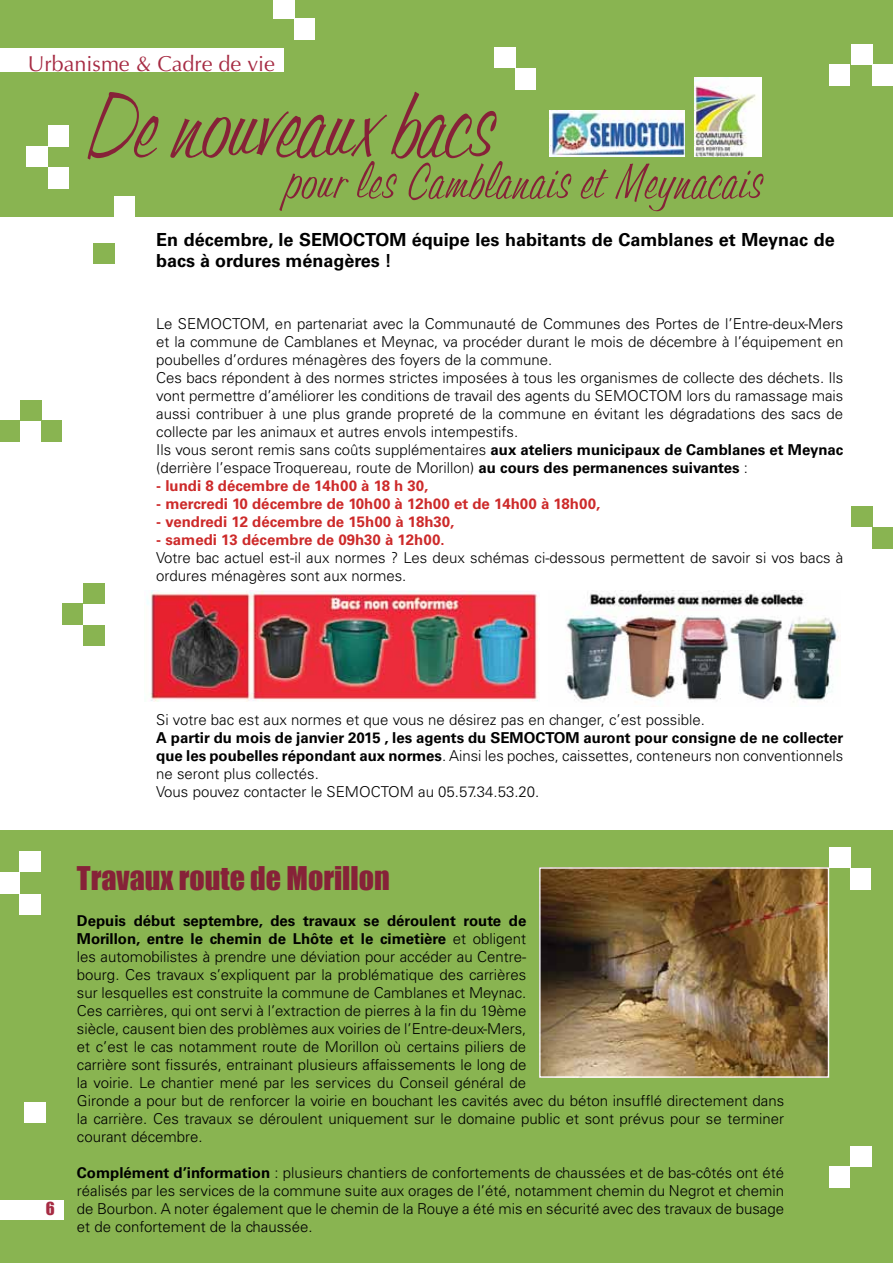
<style>
.page{position:relative;width:893px;height:1263px;background:#fff}
.page>*{position:absolute;margin:0;border:0;box-sizing:border-box;transform-origin:0 0}
.t1{font:italic 97.5px "Cg Trophy";letter-spacing:-.03em;color:#862238}
.t2{font:italic 52.5px "Cg Trophy";color:#862238}
.t3{font:30px "Impact";color:#862238}
.t4{font:21.6px "Optima";color:#a62b43}
.t5{font:700 18px "Univers";color:#000}
.t6{font:16.5px "Impact";color:#a62b43}
.t7{font:300 15px/18px "Univers";color:#000}
.t8{font:700 15px "Univers";color:#cd2a2a}
.t9{font:700 15px "Univers";color:#000}
.s1{font-weight:700}
</style>
<div class="page">
<div style="left:0;top:0;width:893px;height:216px;background:#89b451"></div>
<div style="left:48px;top:167px;width:21px;height:21px;background:#fff"></div>
<div style="left:27px;top:146px;width:21px;height:21px;background:#fff"></div>
<div style="left:114px;top:196px;width:21px;height:21px;background:#fff"></div>
<div style="left:48px;top:125px;width:21px;height:21px;background:#fff"></div>
<div style="left:294px;top:19px;width:21px;height:21px;background:#fff"></div>
<div style="left:273px;top:0;width:21px;height:19px;background:#fff"></div>
<img style="left:695px;top:78px;width:67px;height:79px">
<img style="left:549px;top:111px;width:136px;height:46px">
<div style="left:515px;top:68px;width:21px;height:21px;background:#fff"></div>
<div style="left:494px;top:47px;width:21px;height:21px;background:#fff"></div>
<div style="left:872px;top:65px;width:21px;height:21px;background:#fff"></div>
<div style="left:851px;top:44px;width:21px;height:21px;background:#fff"></div>
<div style="left:829px;top:65px;width:21px;height:21px;background:#fff"></div>
<div style="left:41px;top:421px;width:21px;height:21px;background:#89b451"></div>
<div style="left:20px;top:400px;width:21px;height:21px;background:#89b451"></div>
<div style="left:0;top:421px;width:20px;height:21px;background:#89b451"></div>
<div style="left:83px;top:583px;width:21px;height:21px;background:#89b451"></div>
<div style="left:62px;top:604px;width:21px;height:21px;background:#89b451"></div>
<div style="left:83px;top:625px;width:21px;height:21px;background:#89b451"></div>
<div style="left:872px;top:527px;width:21px;height:21px;background:#89b451"></div>
<div style="left:851px;top:506px;width:21px;height:21px;background:#89b451"></div>
<div style="left:94px;top:243px;width:21px;height:21px;background:#89b451"></div>
<div style="left:0;top:830px;width:893px;height:433px;background:#89b451"></div>
<div style="left:20px;top:851px;width:21px;height:21px;background:#fff"></div>
<div style="left:0;top:872px;width:20px;height:21px;background:#fff"></div>
<div style="left:20px;top:894px;width:21px;height:21px;background:#fff"></div>
<div style="left:850px;top:868px;width:21px;height:21px;background:#fff"></div>
<div style="left:829px;top:847px;width:21px;height:21px;background:#fff"></div>
<div style="left:850px;top:1146px;width:21px;height:21px;background:#fff"></div>
<div style="left:829px;top:1167px;width:21px;height:21px;background:#fff"></div>
<div style="left:25px;top:1102px;width:21px;height:21px;background:#fff"></div>
<div style="left:0;top:49px;width:284px;height:23px;background:#fff"></div>
<img style="left:147px;top:590px;width:392px;height:111px">
<img style="left:565px;top:590px;width:275px;height:112px">
<div style="left:0;top:1200px;width:63px;height:19px;background:#fff"></div>
<img style="left:541px;top:869px;width:286px;height:207px">
<div style="left:539px;top:867px;width:290px;height:211px;border:1px solid #fff"></div>
<h3 class="t4" style="left:28px;top:51px;width:249px">Urbanisme &amp; Cadre de vie</h3>
<h1 class="t1" style="left:86px;top:73px;width:408px">De nouveaux bacs</h1>
<h2 class="t2" style="left:284px;top:153px;width:479px">pour les Camblanais et Meynacais</h2>
<p class="t5" style="left:156px;top:229px;width:157px">En décembre, le SEMO</p>
<p class="t5" style="left:353px;top:229px;width:27px">CTOM</p>
<p class="t5" style="left:412px;top:229px;width:424px">équipe les habitants de Camblanes et Meynac de</p>
<p class="t5" style="left:156px;top:250px;width:237px">bacs à ordures ménagères !</p>
<p class="t7" style="left:156px;top:314px;width:689px">Le SEMOCTOM, en partenariat avec la Communauté de Communes des Portes de l’Entre-deux-Mers et la commune de Camblanes et Meynac, va procéder durant le mois de décembre à l’équipement en poubelles d’ordures ménagères des foyers de la commune.<br>Ces bacs répondent à des normes strictes imposées à tous les organismes de collecte des déchets. Ils vont permettre d’améliorer les conditions de travail des agents du SEMOCTOM lors du ramassage mais aussi contribuer à une plus grande propreté de la commune en évitant les dégradations des sacs de collecte par les animaux et autres envols intempestifs.<br>Ils vous seront remis sans coûts supplémentaires <span class="s1">aux ateliers municipaux de Camblanes et Meynac </span>(derrière l’espace Troquereau, route de Morillon) <span class="s1">au cours des permanences suivantes</span> :</p>
<p class="t8" style="left:156px;top:477px;width:274px">- lundi 8 décembre de 14h00 à 18 h 30,</p>
<p class="t8" style="left:156px;top:495px;width:445px">- mercredi 10 décembre de 10h00 à 12h00 et de 14h00 à 18h00,</p>
<p class="t8" style="left:156px;top:513px;width:300px">- vendredi 12 décembre de 15h00 à 18h30,</p>
<p class="t8" style="left:156px;top:531px;width:290px">- samedi 13 décembre de 09h30 à 12h00.</p>
<p class="t7" style="left:156px;top:548px;width:689px">Votre bac actuel est-il aux normes ? Les deux schémas ci-dessous permettent de savoir si vos bacs à ordures ménagères sont aux normes.</p>
<p class="t7" style="left:156px;top:710px;width:550px">Si votre bac est aux normes et que vous ne désirez pas en changer, c’est possible.</p>
<p class="t9" style="left:156px;top:729px;width:347px">A partir du mois de janvier 2015 , les agents du SEMO</p>
<p class="t9" style="left:535px;top:729px;width:23px">CTOM</p>
<p class="t7" style="left:156px;top:728px;width:688px;text-indent:427px"><span class="s1">auront pour consigne de ne collecter que les poubelles répondant aux normes</span>. Ainsi les poches, caissettes, conteneurs non conventionnels ne seront plus collectés.<br>Vous pouvez contacter le SEMOCTOM au 05.57.34.53.20.</p>
<p class="t6" style="left:46px;top:1199px;width:10px">6</p>
<h3 class="t3" style="left:77px;top:860px;width:314px">Travaux route de Morillon</h3>
<p class="t7" style="left:77px;top:912px;width:709px"><span class="s1">Depuis début septembre, des travaux se déroulent route de<br>Morillon, entre le chemin de Lhôte et le cimetière</span> et obligent<br>les automobilistes à prendre une déviation pour accéder au Centre-<br>bourg. Ces travaux s’expliquent par la problématique des carrières<br>sur lesquelles est construite la commune de Camblanes et Meynac.<br>Ces carrières, qui ont servi à l’extraction de pierres à la fin du 19ème<br>siècle, causent bien des problèmes aux voiries de l’Entre-deux-Mers,<br>et c’est le cas notamment route de Morillon où certains piliers de<br>carrière sont fissurés, entrainant plusieurs affaissements le long de<br>la voirie. Le chantier mené par les services du Conseil général de<br>Gironde a pour but de renforcer la voirie en bouchant les cavités avec du béton insufflé directement dans la carrière. Ces travaux se déroulent uniquement sur le domaine public et sont prévus pour se terminer courant décembre.</p>
<p class="t7" style="left:77px;top:1164px;width:709px;text-align:justify"><span class="s1">Complément d’information</span> : plusieurs chantiers de confortements de chaussées et de bas-côtés ont été réalisés par les services de la commune suite aux orages de l’été, notamment chemin du Negrot et chemin de Bourbon. A noter également que le chemin de la Rouye a été mis en sécurité avec des travaux de busage et de confortement de la chaussée.</p>
</div>
